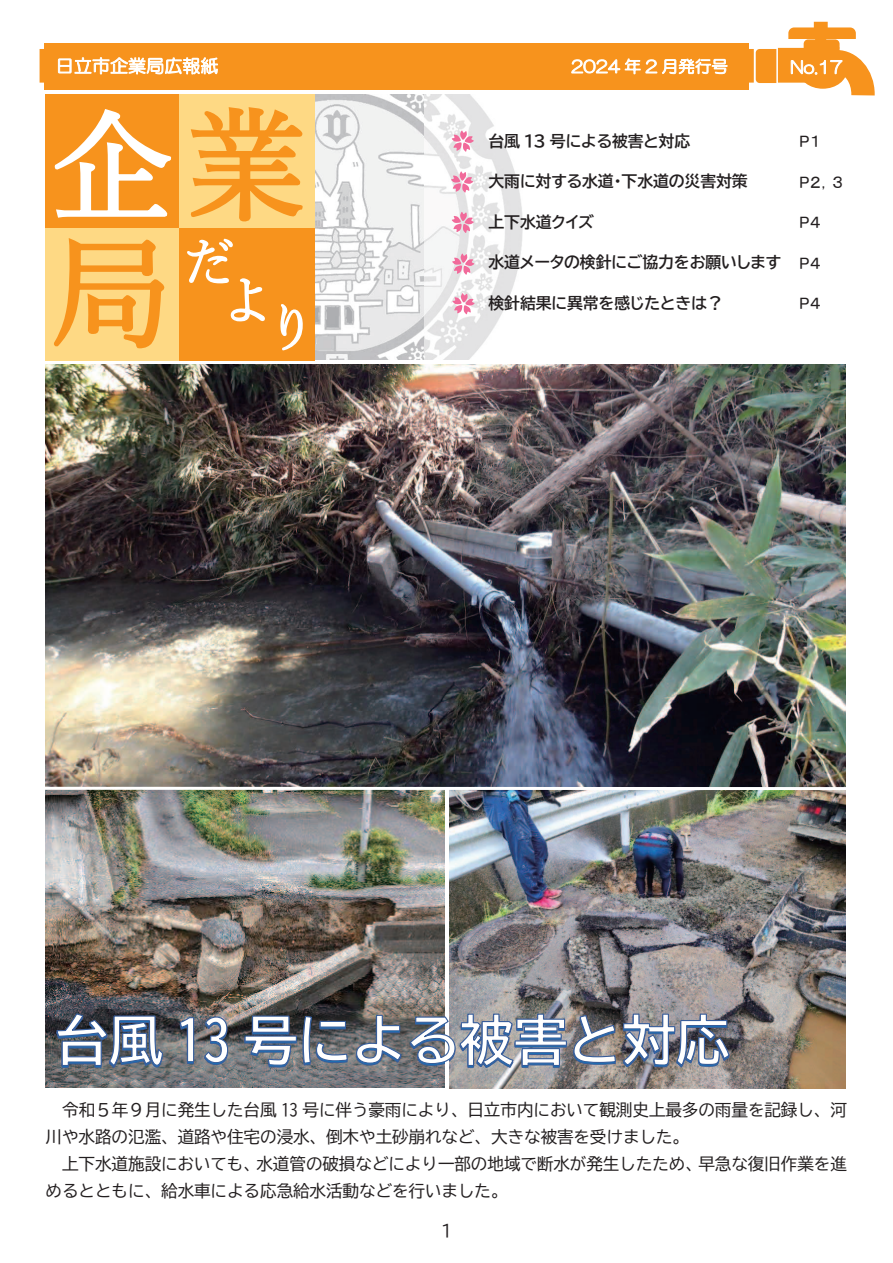
<style>
.page{position:relative;width:893px;height:1263px;background:#fff}
.page>*{position:absolute;margin:0;border:0;box-sizing:border-box;transform-origin:0 0}
.t1{font:16.5px/27px "BIZ UD Gothic";color:#231f20}
.t2{font:16.5px "MS P Gothic";letter-spacing:.005em;color:#231f20}
.t3{font:16.5px "BIZ UDP Gothic";color:#231f20}
.t4{font:15.9px "BIZ UDP Gothic Bold";color:#231f20}
</style>
<div class="page">
<img style="left:315px;top:95px;width:110px;height:265px">
<svg style="left:425px;top:94px;width:98px;height:266px"></svg>
<svg style="left:452px;top:253px;width:22px;height:22px"></svg>
<svg style="left:452px;top:293px;width:23px;height:21px"></svg>
<svg style="left:451px;top:171px;width:22px;height:22px"></svg>
<svg style="left:452px;top:130px;width:22px;height:22px"></svg>
<img style="left:45px;top:365px;width:800px;height:422px">
<img style="left:45px;top:790px;width:400px;height:297px">
<img style="left:449px;top:790px;width:397px;height:298px">
<svg style="left:452px;top:212px;width:22px;height:21px"></svg>
<img style="left:56px;top:1013px;width:674px;height:55px">
<div style="left:45px;top:227px;width:136px;height:133px;background:#fed984"></div>
<div style="left:45px;top:94px;width:136px;height:133px;background:#f7931d"></div>
<div style="left:179px;top:227px;width:136px;height:133px;background:#f7931d"></div>
<div style="left:179px;top:94px;width:136px;height:133px;background:#fed984"></div>
<img style="left:52px;top:238px;width:115px;height:169px">
<svg style="left:190px;top:107px;width:113px;height:115px"></svg>
<svg style="left:54px;top:109px;width:118px;height:109px"></svg>
<svg style="left:187px;top:238px;width:78px;height:84px"></svg>
<svg style="left:280px;top:304px;width:23px;height:47px"></svg>
<svg style="left:755px;top:49px;width:22px;height:34px"></svg>
<div style="left:779px;top:49px;width:35px;height:33px;background:#f7931d"></div>
<div style="left:778px;top:48px;width:36px;height:35px;border:2px solid #f7931d"></div>
<div style="left:815px;top:23px;width:12px;height:6px;background:#f7931d"></div>
<div style="left:814px;top:22px;width:14px;height:7px;border:2px solid #f7931d"></div>
<div style="left:45px;top:43px;width:704px;height:46px;background:#f7931d"></div>
<svg style="left:58px;top:57px;width:160px;height:18px"></svg>
<svg style="left:571px;top:58px;width:157px;height:17px"></svg>
<svg style="left:788px;top:27px;width:87px;height:69px"></svg>
<p class="t4" style="left:488px;top:133px;width:203px">台風 13 号による被害と対応</p>
<p class="t4" style="left:488px;top:173px;width:261px">大雨に対する水道・下水道の災害対策</p>
<p class="t4" style="left:488px;top:214px;width:107px">上下水道クイズ</p>
<p class="t4" style="left:488px;top:254px;width:294px">水道メータの検針にご協力をお願いします</p>
<p class="t4" style="left:488px;top:295px;width:236px">検針結果に異常を感じたときは？</p>
<p class="t2" style="left:799px;top:133px;width:23px">P１</p>
<p class="t2" style="left:799px;top:174px;width:45px">P２，３</p>
<p class="t2" style="left:799px;top:214px;width:23px">P４</p>
<p class="t2" style="left:799px;top:255px;width:23px">P４</p>
<p class="t2" style="left:799px;top:295px;width:23px">P４</p>
<p class="t1" style="left:46px;top:1096px;width:803px;text-indent:17px">令和５年９月に発生した台風 13 号に伴う豪雨により、日立市内において観測史上最多の雨量を記録し、河川や水路の氾濫、道路や住宅の浸水、倒木や土砂崩れなど、大きな被害を受けました。</p>
<p class="t1" style="left:46px;top:1150px;width:803px;text-indent:17px">上下水道施設においても、水道管の破損などにより一部の地域で断水が発生したため、早急な復旧作業を進めるとともに、給水車による応急給水活動などを行いました。</p>
<p class="t3" style="left:441px;top:1223px;width:12px">１</p>
</div>
